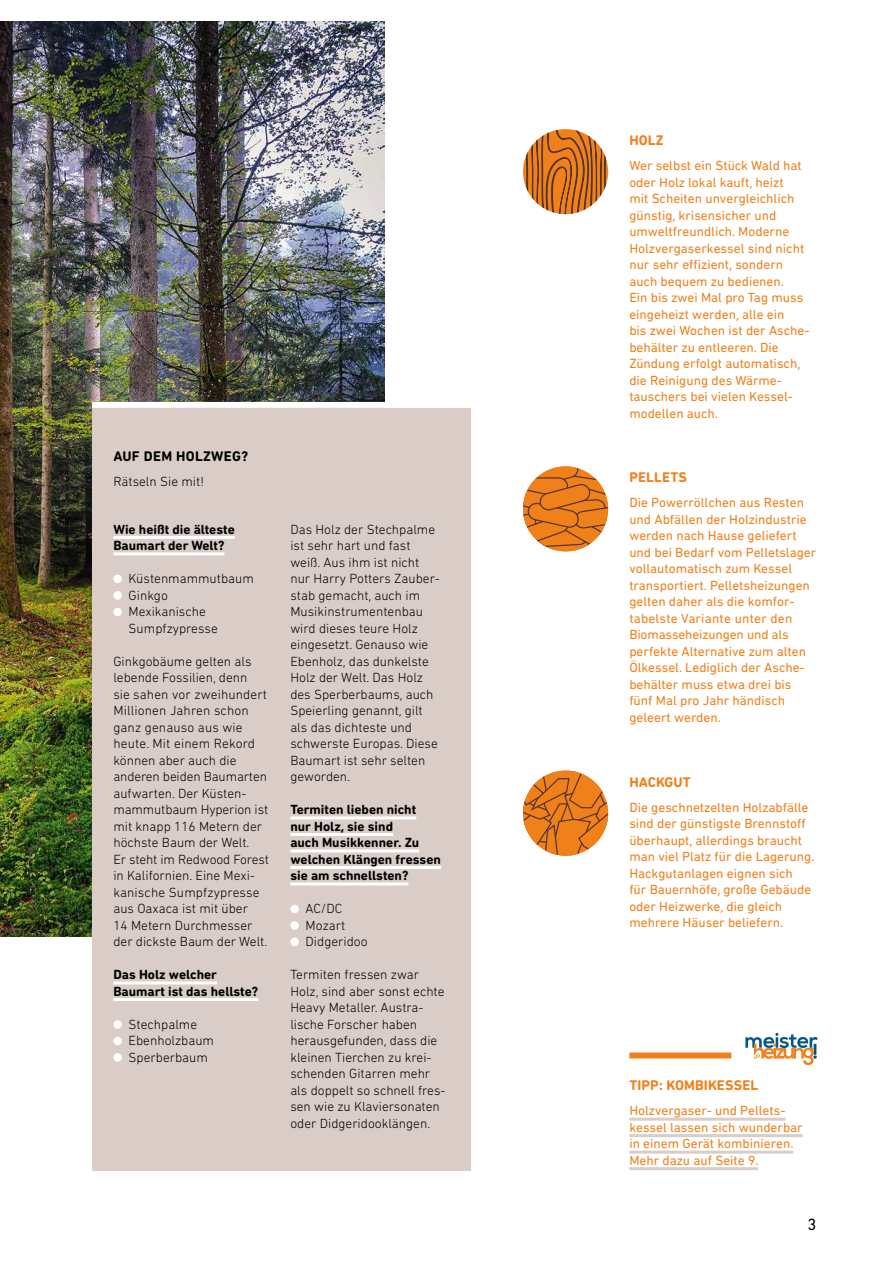
<style>
.page{position:relative;width:893px;height:1263px;background:#fff}
.page>*{position:absolute;margin:0;border:0;box-sizing:border-box;transform-origin:0 0}
.t1{font:16.5px "DIN Next Rounded LT Pro";color:#000}
.t2{font:700 14.25px "DIN Next Rounded LT Pro";letter-spacing:.01em;color:#f0801a}
.t3{font:700 14.25px "DIN Next Rounded LT Pro";letter-spacing:.02em;color:#000}
.t4{font:13.5px/16.5px "DIN Next Rounded LT Pro";color:#f0801a}
.t5{font:300 13.5px/16.5px "DIN Next Rounded LT Pro";color:#000}
.t6{font:700 13.5px/16.5px "DIN Next Rounded LT Pro";color:#000}
</style>
<div class="page">
<img style="left:0;top:21px;width:384px;height:915px">
<div style="left:629px;top:1052px;width:102px;height:6px;background:#f0801a"></div>
<hr style="left:629px;top:1118px;width:157px;height:3px;background:#dacdc8">
<hr style="left:629px;top:1134px;width:174px;height:3px;background:#dacdc8">
<hr style="left:629px;top:1151px;width:164px;height:3px;background:#dacdc8">
<hr style="left:629px;top:1167px;width:129px;height:3px;background:#dacdc8">
<svg style="left:745px;top:1033px;width:73px;height:32px"></svg>
<div style="left:92px;top:408px;width:379px;height:762px;background:#dacdc8"></div>
<hr style="left:113px;top:536px;width:122px;height:3px;background:#fff">
<hr style="left:113px;top:552px;width:111px;height:3px;background:#fff">
<hr style="left:113px;top:981px;width:104px;height:3px;background:#fff">
<hr style="left:113px;top:998px;width:145px;height:3px;background:#fff">
<div style="left:113px;top:575px;width:9px;height:8px;background:#fff;border-radius:50%"></div>
<div style="left:113px;top:591px;width:9px;height:9px;background:#fff;border-radius:50%"></div>
<div style="left:113px;top:608px;width:9px;height:8px;background:#fff;border-radius:50%"></div>
<div style="left:113px;top:1020px;width:9px;height:9px;background:#fff;border-radius:50%"></div>
<div style="left:113px;top:1037px;width:9px;height:8px;background:#fff;border-radius:50%"></div>
<div style="left:113px;top:1053px;width:9px;height:9px;background:#fff;border-radius:50%"></div>
<hr style="left:290px;top:816px;width:126px;height:3px;background:#fff">
<hr style="left:290px;top:833px;width:103px;height:3px;background:#fff">
<hr style="left:290px;top:849px;width:129px;height:3px;background:#fff">
<hr style="left:290px;top:866px;width:151px;height:3px;background:#fff">
<hr style="left:290px;top:882px;width:118px;height:3px;background:#fff">
<div style="left:290px;top:905px;width:9px;height:8px;background:#fff;border-radius:50%"></div>
<div style="left:290px;top:921px;width:9px;height:9px;background:#fff;border-radius:50%"></div>
<div style="left:290px;top:938px;width:9px;height:8px;background:#fff;border-radius:50%"></div>
<div style="left:92px;top:402px;width:379px;height:6px;background:#fff"></div>
<svg style="left:523px;top:129px;width:85px;height:85px"></svg>
<svg style="left:523px;top:466px;width:85px;height:85px"></svg>
<svg style="left:523px;top:770px;width:85px;height:86px"></svg>
<p class="t3" style="left:113px;top:448px;width:136px">AUF DEM HOLZWEG?</p>
<p class="t5" style="left:113px;top:473px;width:92px">Rätseln Sie mit!</p>
<p class="t6" style="left:113px;top:521px;width:123px">Wie heißt die älteste<br>Baumart der Welt?</p>
<p class="t5" style="left:129px;top:570px;width:127px">Küstenmammutbaum<br>Ginkgo<br>Mexikanische<br>Sumpfzypresse</p>
<p class="t5" style="left:113px;top:653px;width:157px">Ginkgobäume gelten als lebende Fossilien, denn<br>sie sahen vor zweihundert<br>Millionen Jahren schon ganz genauso aus wie heute. Mit einem Rekord können aber auch die anderen beiden Baumarten aufwarten. Der Küsten&shy;mammutbaum Hyperion ist mit knapp 116 Metern der höchste Baum der Welt.<br>Er steht im Redwood Forest in Kalifornien. Eine Mexi&shy;kanische Sumpfzypresse aus Oaxaca ist mit über<br>14 Metern Durchmesser der dickste Baum der Welt.</p>
<p class="t6" style="left:113px;top:966px;width:146px">Das Holz welcher<br>Baumart ist das hellste?</p>
<p class="t5" style="left:129px;top:1016px;width:87px">Stechpalme<br>Ebenholzbaum<br>Sperberbaum</p>
<p class="t5" style="left:290px;top:521px;width:151px">Das Holz der Stechpalme ist sehr hart und fast weiß. Aus ihm ist nicht nur Harry Potters Zauber&shy;stab gemacht, auch im<br>Musikinstrumentenbau wird dieses teure Holz eingesetzt. Genauso wie<br>Ebenholz, das dunkelste<br>Holz der Welt. Das Holz des Sperberbaums, auch<br>Speierling genannt, gilt als das dichteste und schwerste Europas. Diese<br>Baumart ist sehr selten geworden.</p>
<p class="t6" style="left:290px;top:801px;width:152px">Termiten lieben nicht<br>nur Holz, sie sind<br>auch Musikkenner. Zu welchen Klängen fressen sie am schnellsten?</p>
<p class="t5" style="left:306px;top:900px;width:63px">AC/DC<br>Mozart<br>Didgeridoo</p>
<p class="t5" style="left:290px;top:966px;width:157px">Termiten fressen zwar<br>Holz, sind aber sonst echte<br>Heavy Metaller. Austra&shy;lische Forscher haben herausgefunden, dass die kleinen Tierchen zu krei&shy;schenden Gitarren mehr als doppelt so schnell fres&shy;sen wie zu Klaviersonaten oder Didgeridooklängen.</p>
<p class="t2" style="left:629px;top:132px;width:36px">HOLZ</p>
<p class="t4" style="left:629px;top:157px;width:182px">Wer selbst ein Stück Wald hat oder Holz lokal kauft, heizt<br>mit Scheiten unvergleichlich günstig, krisensicher und umweltfreundlich. Moderne<br>Holzvergaserkessel sind nicht nur sehr effizient, sondern auch bequem zu bedienen.<br>Ein bis zwei Mal pro Tag muss eingeheizt werden, alle ein<br>bis zwei Wochen ist der Asche&shy;behälter zu entleeren. Die<br>Zündung erfolgt automatisch, die Reinigung des Wärme&shy;tauschers bei vielen Kessel&shy;modellen auch.</p>
<p class="t2" style="left:629px;top:469px;width:59px">PELLETS</p>
<p class="t4" style="left:629px;top:494px;width:188px">Die Powerröllchen aus Resten und Abfällen der Holzindustrie werden nach Hause geliefert und bei Bedarf vom Pelletslager vollautomatisch zum Kessel transportiert. Pelletsheizungen gelten daher als die komfor&shy;tabelste Variante unter den<br>Biomasseheizungen und als perfekte Alternative zum alten<br>Ölkessel. Lediglich der Asche&shy;behälter muss etwa drei bis fünf Mal pro Jahr händisch geleert werden.</p>
<p class="t2" style="left:629px;top:773px;width:63px">HACKGUT</p>
<p class="t4" style="left:629px;top:799px;width:187px">Die geschnetzelten Holzabfälle sind der günstigste Brennstoff überhaupt, allerdings braucht man viel Platz für die Lagerung.<br>Hackgutanlagen eignen sich<br>für Bauernhöfe, große Gebäude oder Heizwerke, die gleich mehrere Häuser beliefern.</p>
<p class="t2" style="left:629px;top:1077px;width:131px">TIPP: KOMBIKESSEL</p>
<p class="t4" style="left:629px;top:1102px;width:175px">Holzvergaser- und Pellets&shy;kessel lassen sich wunderbar in einem Gerät kombinieren.<br>Mehr dazu auf Seite 9.</p>
<p class="t1" style="left:807px;top:1215px;width:10px">3</p>
</div>
